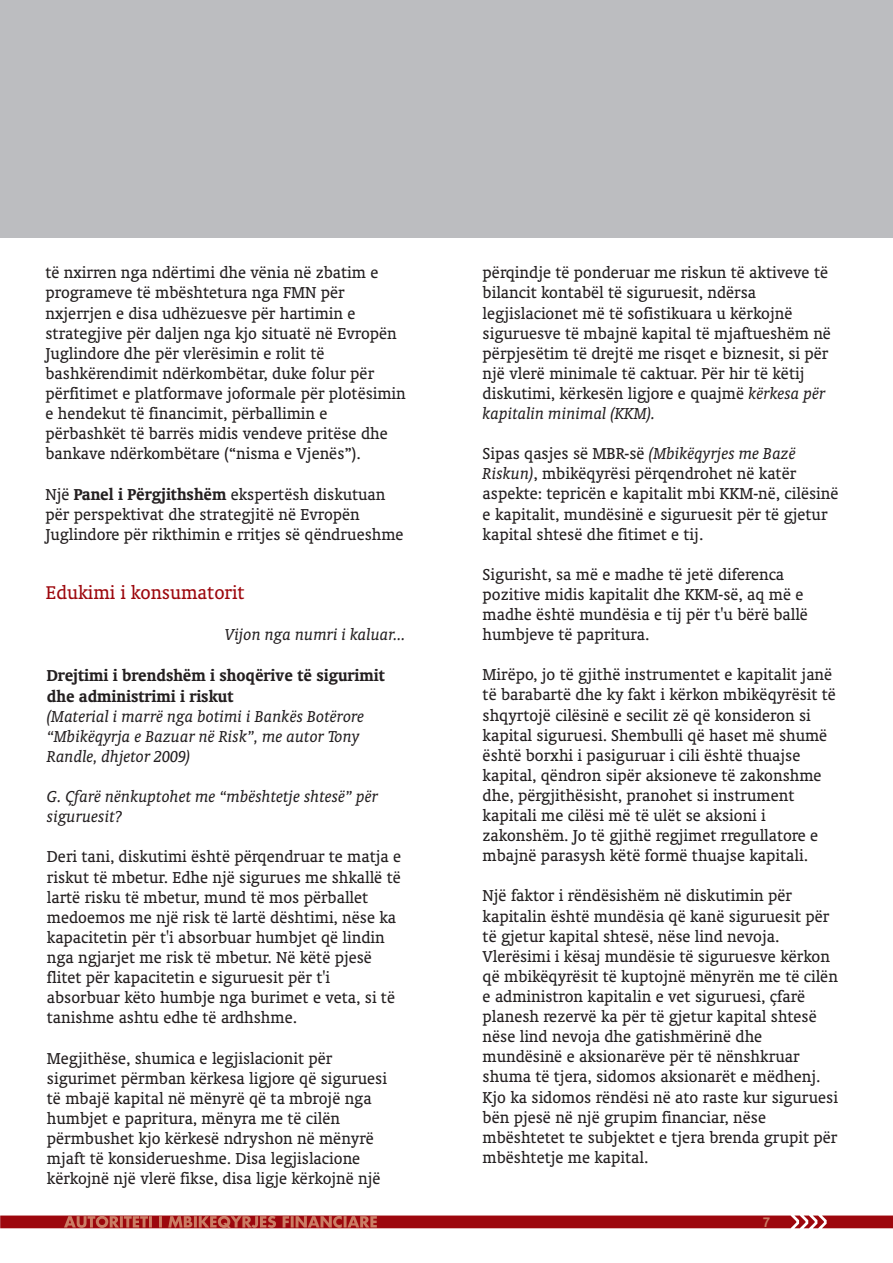
<style>
.page{position:relative;width:893px;height:1263px;background:#fff}
.page>*{position:absolute;margin:0;border:0;box-sizing:border-box;transform-origin:0 0}
.t1{font:21px "Oranda BT";color:#9d070d}
.t2{font:18px/20.1px "Oranda BT";color:#231f20}
.t3{font:italic 18px/20.1px "Oranda BT";color:#231f20}
.t4{font:700 18px/20.5px "Oranda BT";color:#231f20}
.t5{font:700 13.5px "Arial";color:#cb7c64}
.s1{font-weight:700}
.s2{font-style:italic}
</style>
<div class="page">
<svg style="left:0;top:1215px;width:893px;height:13px;background:#aa2829"></svg>
<div style="left:0;top:0;width:893px;height:237px;background:#bcbdc0"></div>
<p class="t2" style="left:45px;top:264px;width:362px">të nxirren nga ndërtimi dhe vënia në zbatim e programeve të mbështetura nga FMN për nxjerrjen e disa udhëzuesve për hartimin e strategjive për daljen nga kjo situatë në Evropën Juglindore dhe për vlerësimin e rolit të bashkërendimit ndërkombëtar, duke folur për përfitimet e platformave joformale për plotësimin e hendekut të financimit, përballimin e përbashkët të barrës midis vendeve pritëse dhe bankave ndërkombëtare (“nisma e Vjenës”).</p>
<p class="t2" style="left:45px;top:485px;width:360px">Një <span class="s1">Panel i Përgjithshëm</span> ekspertësh diskutuan për perspektivat dhe strategjitë në Evropën<br>Juglindore për rikthimin e rritjes së qëndrueshme</p>
<p class="t1" style="left:46px;top:583px;width:200px">Edukimi i konsumatorit</p>
<p class="t3" style="left:225px;top:626px;width:182px">Vijon nga numri i kaluar...</p>
<p class="t4" style="left:47px;top:666px;width:339px">Drejtimi i brendshëm i shoqërive të sigurimit dhe administrimi i riskut</p>
<p class="t3" style="left:47px;top:707px;width:319px">(Material i marrë nga botimi i Bankës Botërore “Mbikëqyrja e Bazuar në Risk”, me autor Tony<br>Randle, dhjetor 2009)</p>
<p class="t3" style="left:47px;top:787px;width:333px">G. Çfarë nënkuptohet me “mbështetje shtesë” për siguruesit?</p>
<p class="t2" style="left:47px;top:848px;width:356px">Deri tani, diskutimi është përqendruar te matja e riskut të mbetur. Edhe një sigurues me shkallë të lartë risku të mbetur, mund të mos përballet medoemos me një risk të lartë dështimi, nëse ka kapacitetin për t'i absorbuar humbjet që lindin nga ngjarjet me risk të mbetur. Në këtë pjesë flitet për kapacitetin e siguruesit për t'i absorbuar këto humbje nga burimet e veta, si të tanishme ashtu edhe të ardhshme.</p>
<p class="t2" style="left:47px;top:1049px;width:342px">Megjithëse, shumica e legjislacionit për sigurimet përmban kërkesa ligjore që siguruesi të mbajë kapital në mënyrë që ta mbrojë nga humbjet e papritura, mënyra me të cilën përmbushet kjo kërkesë ndryshon në mënyrë mjaft të konsiderueshme. Disa legjislacione kërkojnë një vlerë fikse, disa ligje kërkojnë një</p>
<p class="t2" style="left:483px;top:264px;width:350px">përqindje të ponderuar me riskun të aktiveve të bilancit kontabël të siguruesit, ndërsa legjislacionet më të sofistikuara u kërkojnë siguruesve të mbajnë kapital të mjaftueshëm në përpjesëtim të drejtë me risqet e biznesit, si për një vlerë minimale të caktuar. Për hir të këtij diskutimi, kërkesën ligjore e quajmë <span class="s2">kërkesa për kapitalin minimal (KKM).</span></p>
<p class="t2" style="left:483px;top:444px;width:357px">Sipas qasjes së MBR-së <span class="s2">(Mbikëqyrjes me Bazë Riskun)</span>, mbikëqyrësi përqendrohet në katër aspekte: tepricën e kapitalit mbi KKM-në, cilësinë e kapitalit, mundësinë e siguruesit për të gjetur kapital shtesë dhe fitimet e tij.</p>
<p class="t2" style="left:483px;top:565px;width:327px">Sigurisht, sa më e madhe të jetë diferenca pozitive midis kapitalit dhe KKM-së, aq më e madhe është mundësia e tij për t'u bërë ballë humbjeve të papritura.</p>
<p class="t2" style="left:483px;top:666px;width:355px">Mirëpo, jo të gjithë instrumentet e kapitalit janë të barabartë dhe ky fakt i kërkon mbikëqyrësit të shqyrtojë cilësinë e secilit zë që konsideron si kapital siguruesi. Shembulli që haset më shumë është borxhi i pasiguruar i cili është thuajse kapital, qëndron sipër aksioneve të zakonshme dhe, përgjithësisht, pranohet si instrument kapitali me cilësi më të ulët se aksioni i zakonshëm. Jo të gjithë regjimet rregullatore e mbajnë parasysh këtë formë thuajse kapitali.</p>
<p class="t2" style="left:483px;top:887px;width:357px">Një faktor i rëndësishëm në diskutimin për kapitalin është mundësia që kanë siguruesit për të gjetur kapital shtesë, nëse lind nevoja.<br>Vlerësimi i kësaj mundësie të siguruesve kërkon që mbikëqyrësit të kuptojnë mënyrën me të cilën e administron kapitalin e vet siguruesi, çfarë planesh rezervë ka për të gjetur kapital shtesë nëse lind nevoja dhe gatishmërinë dhe mundësinë e aksionarëve për të nënshkruar shuma të tjera, sidomos aksionarët e mëdhenj.<br>Kjo ka sidomos rëndësi në ato raste kur siguruesi bën pjesë në një grupim financiar, nëse mbështetet te subjektet e tjera brenda grupit për mbështetje me kapital.</p>
<p class="t5" style="left:763px;top:1217px;width:9px">7</p>
</div>
